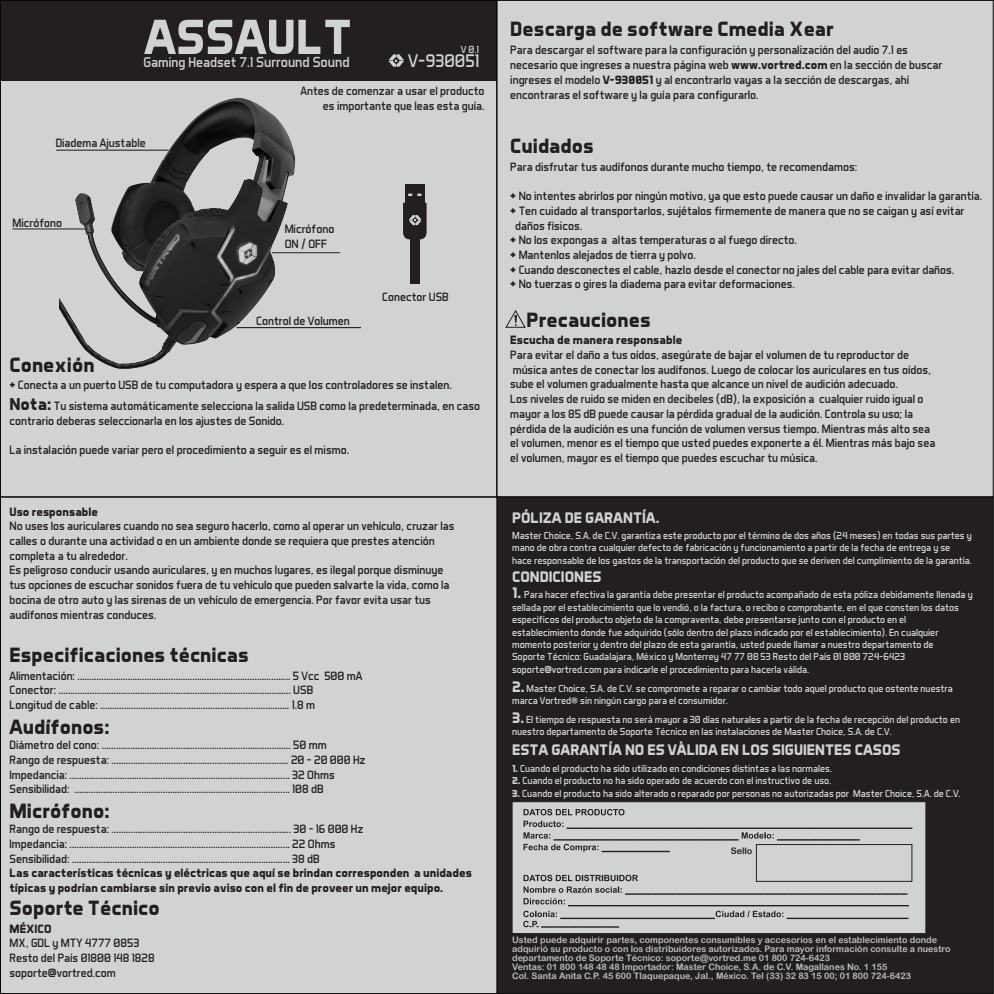
<style>
.page{position:relative;width:994px;height:994px;background:#fff}
.page>*{position:absolute;margin:0;border:0;box-sizing:border-box;transform-origin:0 0}
.t1{font:700 50.05px "Aero Matics";color:#d1d2d4}
.t2{font:700 21px "Aero Matics";color:#231f20}
.t3{font:18.55px "Aero Matics";color:#d1d2d4}
.t4{font:700 15.58px "Aero Matics";color:#d1d2d4}
.t5{font:14.35px "Aero Matics";color:#d1d2d4}
.t6{font:12.25px/14.7px "Aero Matics";color:#231f20}
.t7{font:700 12.25px/14.7px "Aero Matics";color:#231f20}
.t8{font:10.5px "Aero Matics";color:#d1d2d4}
.t9{font:10.33px/12.4px "Aero Matics";color:#d1d2d4}
.t10{font:8.92px/8.9px "Arial Rounded MT Bold";color:#bcbdc0}
.t11{font:8.92px "Arial Rounded MT Bold";color:#231f20}
.s1{font-size:14.88px}
.s2{font-weight:700}
.s3{font-weight:700;font-size:17.5px}
.s4{font-weight:700;font-size:15.58px}
</style>
<div class="page">
<div style="left:0;top:0;width:497px;height:496px;background:#d1d2d4"></div>
<div style="left:497px;top:0;width:496px;height:496px;background:#d1d2d4"></div>
<div style="left:0;top:0;width:497px;height:81px;background:#231f20"></div>
<svg style="left:389px;top:54px;width:14px;height:13px"></svg>
<svg style="left:505px;top:310px;width:21px;height:18px"></svg>
<div style="left:405px;top:185px;width:19px;height:18px;background:#231f20"></div>
<svg style="left:408px;top:193px;width:13px;height:3px"></svg>
<div style="left:410px;top:238px;width:9px;height:46px;background:#231f20"></div>
<svg style="left:403px;top:203px;width:23px;height:36px"></svg>
<hr style="left:56px;top:150px;width:113px;height:1px;background:#231f20">
<hr style="left:13px;top:228px;width:78px;height:1px;background:#231f20">
<hr style="left:272px;top:252px;width:68px;height:1px;background:#231f20">
<hr style="left:236px;top:327px;width:125px;height:1px;background:#231f20">
<img style="left:59px;top:98px;width:257px;height:271px">
<div style="left:0;top:497px;width:497px;height:496px;background:#d1d2d4"></div>
<div style="left:496px;top:496px;width:497px;height:497px;background:#231f20;border:1px solid #050504"></div>
<div style="left:511px;top:801px;width:415px;height:132px;background:#d1d2d4;border:1px solid #231f20"></div>
<svg style="left:523px;top:809px;width:389px;height:43px"></svg>
<svg style="left:523px;top:874px;width:385px;height:53px"></svg>
<h1 class="t1" style="left:144px;top:7px;width:209px">ASSAULT</h1>
<p class="t6" style="left:300px;top:83px;width:185px;text-align:right">Antes de comenzar a usar el producto es importante que leas esta guía.</p>
<p class="t8" style="left:461px;top:43px;width:20px">V 0.1</p>
<h3 class="t3" style="left:408px;top:50px;width:73px">V-930051</h3>
<p class="t5" style="left:143px;top:54px;width:207px">Gaming Headset 7.1 <span class="s1">Surround Sound</span></p>
<p class="t6" style="left:56px;top:136px;width:91px">Diadema Ajustable</p>
<p class="t6" style="left:13px;top:215px;width:51px">Micrófono</p>
<h2 class="t2" style="left:9px;top:352px;width:87px">Conexión</h2>
<p class="t6" style="left:284px;top:221px;width:51px">Micrófono<br>ON / OFF</p>
<p class="t6" style="left:256px;top:313px;width:95px">Control de Volumen</p>
<p class="t6" style="left:382px;top:289px;width:68px">Conector USB</p>
<p class="t6" style="left:9px;top:374px;width:472px;line-height:21px"><span class="s2">+</span> Conecta a un puerto USB de tu computadora y espera a que los controladores se instalen.<br><span class="s3">Nota:</span> Tu sistema automáticamente selecciona la salida USB como la predeterminada, en caso</p>
<p class="t6" style="left:9px;top:413px;width:276px">contrario deberas seleccionarla en los ajustes de Sonido.</p>
<p class="t6" style="left:9px;top:442px;width:341px">La instalación puede variar pero el procedimiento a seguir es el mismo.</p>
<p class="t7" style="left:10px;top:504px;width:90px">Uso responsable</p>
<p class="t6" style="left:10px;top:518px;width:446px">No uses los auriculares cuando no sea seguro hacerlo, como al operar un vehículo, cruzar las calles o durante una actividad o en un ambiente donde se requiera que prestes atención completa a tu alrededor.<br>Es peligroso conducir usando auriculares, y en muchos lugares, es ilegal porque disminuye tus opciones de escuchar sonidos fuera de tu vehículo que pueden salvarte la vida, como la bocina de otro auto y las sirenas de un vehículo de emergencia. Por favor evita usar tus audífonos mientras conduces.</p>
<h2 class="t2" style="left:10px;top:642px;width:241px">Especificaciones técnicas</h2>
<p class="t6" style="left:10px;top:668px;width:354px">Alimentación: …………………………………………………………………………….. 5 Vcc 500 mA<br>Conector: ………………………………………………………………………………….... USB<br>Longitud de cable: ……………………………………………………………….…... 1.8 m</p>
<h2 class="t2" style="left:10px;top:714px;width:101px">Audífonos:</h2>
<p class="t6" style="left:10px;top:737px;width:357px">Diámetro del cono: ……………………………………………………………………. 50 mm<br>Rango de respuesta: ……………………………………………………………….. 20 – 20 000 Hz Impedancia: ……………………………………………………………………………….. 32 Ohms Sensibilidad: ……………………………………………………………………………… 108 dB</p>
<h2 class="t2" style="left:10px;top:798px;width:101px">Micrófono:</h2>
<p class="t6" style="left:10px;top:821px;width:355px">Rango de respuesta: ………………………………………………………………... 30 – 16 000 Hz<br>Impedancia: ……………………………………………………………………………….. 22 Ohms<br>Sensibilidad: …………………………………………………………………………….... 38 dB</p>
<p class="t7" style="left:10px;top:865px;width:464px">Las características técnicas y eléctricas que aquí se brindan corresponden a unidades típicas y podrían cambiarse sin previo aviso con el fin de proveer un mejor equipo.</p>
<p class="t7" style="left:10px;top:920px;width:44px">MÉXICO</p>
<p class="t6" style="left:10px;top:935px;width:147px">MX, GDL y MTY 4777 0853<br>Resto del País 01800 148 1828 soporte@vortred.com</p>
<h2 class="t2" style="left:10px;top:895px;width:152px">Soporte Técnico</h2>
<h2 class="t2" style="left:510px;top:16px;width:325px">Descarga de software Cmedia Xear</h2>
<p class="t6" style="left:510px;top:43px;width:433px">Para descargar el software para la configuración y personalización del audio 7.1 es necesario que ingreses a nuestra página web <span class="s2">www.vortred.com</span> en la sección de buscar ingreses el modelo <span class="s2">V-930051</span> y al encontrarlo vayas a la sección de descargas, ahí encontraras el software y la guía para configurarlo.</p>
<h2 class="t2" style="left:510px;top:134px;width:85px">Cuidados</h2>
<p class="t6" style="left:510px;top:159px;width:348px">Para disfrutar tus audífonos durante mucho tiempo, te recomendamos:</p>
<p class="t6" style="left:510px;top:188px;width:473px"><span class="s2">+</span> No intentes abrirlos por ningún motivo, ya que esto puede causar un daño e invalidar la garantía.</p>
<p class="t6" style="left:510px;top:203px;width:455px"><span class="s2">+</span> Ten cuidado al transportarlos, sujétalos firmemente de manera que no se caigan y así evitar</p>
<p class="t6" style="left:515px;top:218px;width:68px">daños físicos.</p>
<p class="t6" style="left:510px;top:232px;width:288px"><span class="s2">+</span> No los expongas a altas temperaturas o al fuego directo.</p>
<p class="t6" style="left:510px;top:247px;width:187px"><span class="s2">+</span> Mantenlos alejados de tierra y polvo.</p>
<p class="t6" style="left:510px;top:262px;width:445px"><span class="s2">+</span> Cuando desconectes el cable, hazlo desde el conector no jales del cable para evitar daños.</p>
<p class="t6" style="left:510px;top:277px;width:286px"><span class="s2">+</span> No tuerzas o gires la diadema para evitar deformaciones.</p>
<h2 class="t2" style="left:526px;top:308px;width:126px">Precauciones</h2>
<p class="t7" style="left:510px;top:332px;width:173px">Escucha de manera responsable</p>
<p class="t6" style="left:510px;top:347px;width:426px">Para evitar el daño a tus oídos, asegúrate de bajar el volumen de tu reproductor de música antes de conectar los audífonos. Luego de colocar los auriculares en tus oídos, sube el volumen gradualmente hasta que alcance un nivel de audición adecuado.<br>Los niveles de ruido se miden en decibeles (dB), la exposición a cualquier ruido igual o mayor a los 85 dB puede causar la pérdida gradual de la audición. Controla su uso; la pérdida de la audición es una función de volumen versus tiempo. Mientras más alto sea el volumen, menor es el tiempo que usted puedes exponerte a él. Mientras más bajo sea el volumen, mayor es el tiempo que puedes escuchar tu música.</p>
<p class="t4" style="left:512px;top:508px;width:149px">PÓLIZA DE GARANTÍA.</p>
<p class="t9" style="left:512px;top:528px;width:461px">Master Choice, S.A. de C.V. garantiza este producto por el término de dos años (24 meses) en todas sus partes y mano de obra contra cualquier defecto de fabricación y funcionamiento a partir de la fecha de entrega y se hace responsable de los gastos de la transportación del producto que se deriven del cumplimiento de la garantía.</p>
<p class="t9" style="left:512px;top:588px;width:462px"><span class="s4">1.</span> Para hacer efectiva la garantía debe presentar el producto acompañado de esta póliza debidamente llenada y sellada por el establecimiento que lo vendió, o la factura, o recibo o comprobante, en el que consten los datos específicos del producto objeto de la compraventa, debe presentarse junto con el producto en el establecimiento donde fue adquirido (sólo dentro del plazo indicado por el establecimiento). En cualquier momento posterior y dentro del plazo de esta garantía, usted puede llamar a nuestro departamento de<br>Soporte Técnico: Guadalajara, México y Monterrey 47 77 08 53 Resto del País 01 800 724-6423 soporte@vortred.com para indicarle el procedimiento para hacerla válida.</p>
<p class="t9" style="left:512px;top:681px;width:442px"><span class="s4">2.</span> Master Choice, S.A. de C.V. se compromete a reparar o cambiar todo aquel producto que ostente nuestra marca Vortred® sin ningún cargo para el consumidor.</p>
<p class="t9" style="left:512px;top:712px;width:449px"><span class="s4">3.</span> El tiempo de respuesta no será mayor a 30 días naturales a partir de la fecha de recepción del producto en nuestro departamento de Soporte Técnico en las instalaciones de Master Choice, S.A. de C.V.</p>
<p class="t9" style="left:512px;top:761px;width:321px"><span class="s2">1.</span> Cuando el producto ha sido utilizado en condiciones distintas a las normales.</p>
<p class="t9" style="left:512px;top:774px;width:321px"><span class="s2">2.</span> Cuando el producto no ha sido operado de acuerdo con el instructivo de uso.</p>
<p class="t9" style="left:512px;top:786px;width:450px"><span class="s2">3.</span> Cuando el producto ha sido alterado o reparado por personas no autorizadas por Master Choice, S.A. de C.V.</p>
<p class="t4" style="left:512px;top:567px;width:91px">CONDICIONES</p>
<p class="t4" style="left:512px;top:740px;width:390px">ESTA GARANTÍA NO ES VÀLIDA EN LOS SIGUIENTES CASOS</p>
<p class="t11" style="left:730px;top:845px;width:23px">Sello</p>
<p class="t10" style="left:512px;top:935px;width:440px">Usted puede adquirir partes, componentes consumibles y accesorios en el establecimiento donde adquirió su producto o con los distribuidores autorizados. Para mayor información consulte a nuestro departamento de Soporte Técnico: soporte@vortred.me 01 800 724-6423<br>Ventas: 01 800 148 48 48 Importador: Master Choice, S.A. de C.V. Magallanes No. 1 155<br>Col. Santa Anita C.P. 45 600 Tlaquepaque, Jal., México. Tel (33) 32 83 15 00; 01 800 724-6423</p>
</div>
